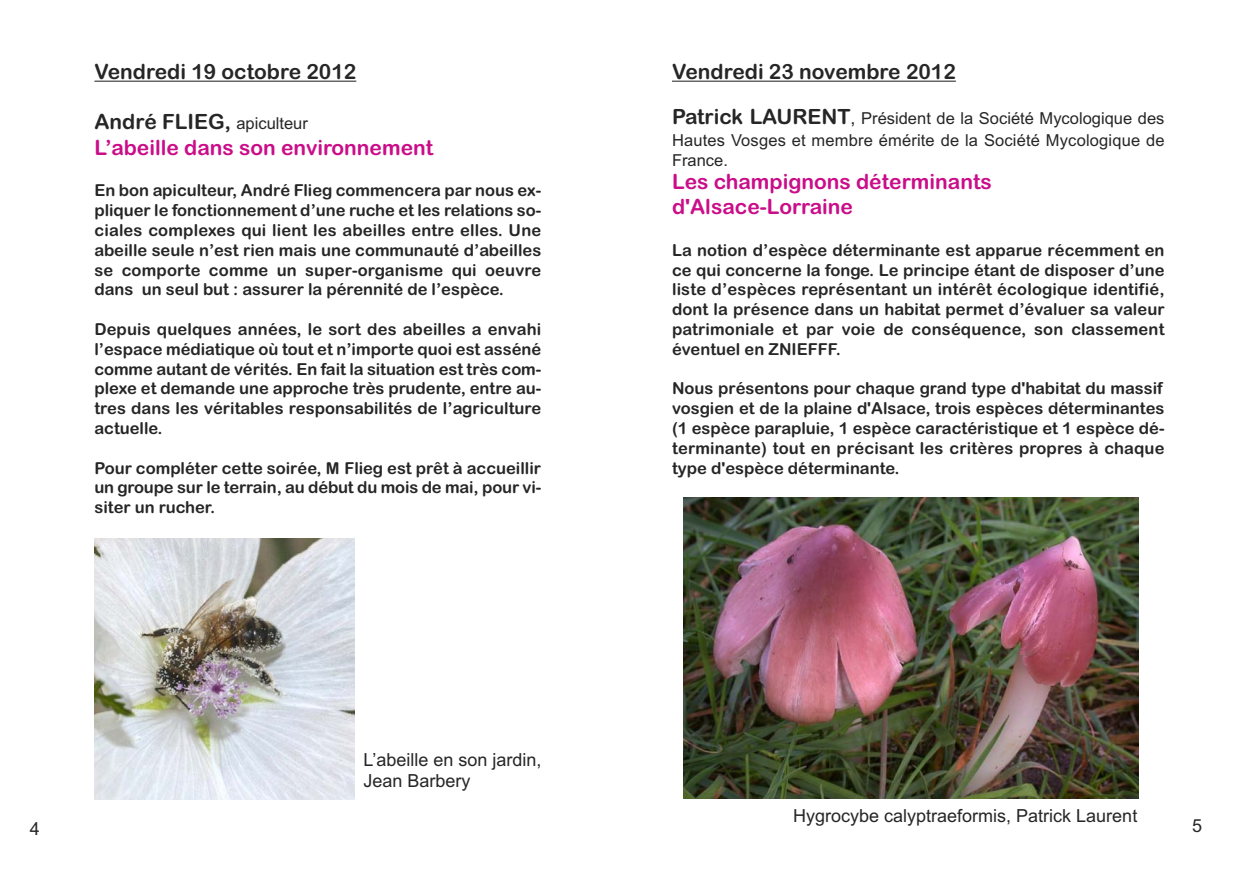
<style>
.page{position:relative;width:1259px;height:893px;background:#fff}
.page>*{position:absolute;margin:0;border:0;box-sizing:border-box;transform-origin:0 0}
.t1{font:21px/25.2px "Arial Rounded MT Bold";color:#ca0d89}
.t2{font:21px "Arial Rounded MT Bold";color:#272627}
.t3{font:18px/21.6px "Arial";color:#272627}
.t4{font:16.5px/19.8px "Arial Rounded MT Bold";color:#272627;text-align:justify}
.t5{font:16.5px/21.9px "Arial";letter-spacing:.01em;color:#272627}
.s1{color:#272627}
.s2{font-family:"Arial";font-size:16.5px;color:#272627}
.s3{font-family:"Arial Rounded MT Bold";font-size:21px}
.s4{font-size:18px}
</style>
<div class="page">
<hr style="left:672px;top:81px;width:284px;height:1px;background:#272627">
<hr style="left:94px;top:81px;width:262px;height:1px;background:#272627">
<img style="left:683px;top:497px;width:455px;height:301px">
<img style="left:94px;top:539px;width:260px;height:260px">
<p class="t2" style="left:94px;top:60px;width:263px">Vendredi 19 octobre 2012</p>
<p class="t1" style="left:94px;top:110px;width:340px"><span class="s1">André FLIEG,</span> <span class="s2">apiculteur<br></span>L’abeille dans son environnement</p>
<p class="t4" style="left:94px;top:181px;width:448px">En bon apiculteur, André Flieg commencera par nous ex&shy;pliquer le fonctionnement d’une ruche et les relations so&shy;ciales complexes qui lient les abeilles entre elles. Une abeille seule n’est rien mais une communauté d’abeilles se comporte comme un super-organisme qui oeuvre dans un seul but : assurer la pérennité de l’espèce.</p>
<p class="t4" style="left:94px;top:319px;width:448px">Depuis quelques années, le sort des abeilles a envahi l’espace médiatique où tout et n’importe quoi est asséné comme autant de vérités. En fait la situation est très com&shy;plexe et demande une approche très prudente, entre au&shy;tres dans les véritables responsabilités de l’agriculture actuelle.</p>
<p class="t4" style="left:94px;top:458px;width:448px">Pour compléter cette soirée, M Flieg est prêt à accueillir un groupe sur le terrain, au début du mois de mai, pour vi&shy;siter un rucher.</p>
<p class="t3" style="left:363px;top:748px;width:180px">L’abeille en son jardin,<br>Jean Barbery</p>
<p class="t2" style="left:672px;top:60px;width:285px">Vendredi 23 novembre 2012</p>
<p class="t5" style="left:672px;top:107px;width:494px"><span class="s3">Patrick LAURENT</span><span class="s4">,</span> Président de la Société Mycologique des<br>Hautes Vosges et membre émérite de la Société Mycologique de</p>
<p class="t5" style="left:672px;top:149px;width:57px">France.</p>
<p class="t1" style="left:672px;top:169px;width:321px">Les champignons déterminants d'Alsace-Lorraine</p>
<p class="t4" style="left:672px;top:240px;width:494px">La notion d’espèce déterminante est apparue récemment en ce qui concerne la fonge. Le principe étant de disposer d’une liste d’espèces représentant un intérêt écologique identifié, dont la présence dans un habitat permet d’évaluer sa valeur patrimoniale et par voie de conséquence, son classement éventuel en ZNIEFFF.</p>
<p class="t4" style="left:672px;top:379px;width:494px">Nous présentons pour chaque grand type d'habitat du massif vosgien et de la plaine d'Alsace, trois espèces déterminantes (1 espèce parapluie, 1 espèce caractéristique et 1 espèce dé&shy;terminante) tout en précisant les critères propres à chaque type d'espèce déterminante.</p>
<p class="t3" style="left:793px;top:805px;width:346px">Hygrocybe calyptraeformis, Patrick Laurent</p>
<p class="t3" style="left:30px;top:818px;width:12px">4</p>
<p class="t3" style="left:1192px;top:815px;width:12px">5</p>
</div>
